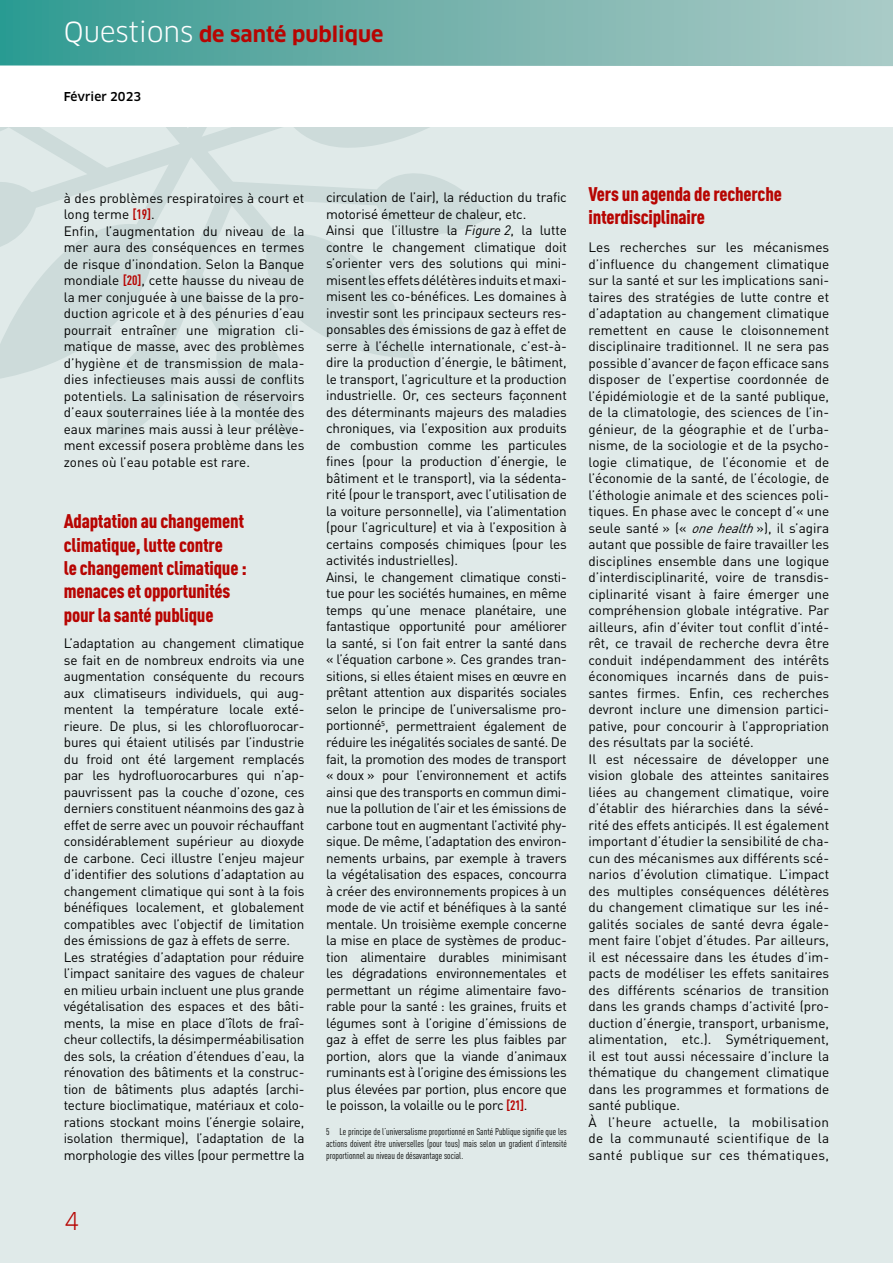
<style>
.page{position:relative;width:893px;height:1263px;background:#fff}
.page>*{position:absolute;margin:0;border:0;box-sizing:border-box;transform-origin:0 0}
.t1{font:24px "Clan OT";color:#b70502}
.t2{font:700 21px "Clan OT";color:#b70502}
.t3{font:900 condensed 19.5px/23.4px "DIN Pro";letter-spacing:-.01em;color:#b70502}
.t4{font:13.5px/16.5px "DIN Pro";letter-spacing:-.01em;color:#000}
.t5{font:500 12px "Clan OT";color:#000}
.t6{font:condensed 9.75px/11.7px "DIN Pro";color:#000;text-align:justify}
.s1{font-weight:400;font-size:27px;color:#fff}
.s2{font-weight:700;font-stretch:condensed;color:#b70502}
.s3{font-style:italic}
</style>
<div class="page">
<svg style="left:0;top:0;width:893px;height:66px;background:#72b2ac"></svg>
<div style="left:0;top:128px;width:893px;height:1135px;background:#e0eae9"></div>
<svg style="left:0;top:128px;width:490px;height:317px"></svg>
<h2 class="t2" style="left:64px;top:22px;width:321px"><span class="s1">Questions</span> de santé publique</h2>
<p class="t5" style="left:64px;top:90px;width:79px">Février 2023</p>
<p class="t4" style="left:64px;top:188px;width:242px">à des problèmes respiratoires à court et long terme <span class="s2">[19]</span>.<br>Enfin, l’augmentation du niveau de la mer aura des conséquences en termes de risque d’inondation. Selon la Banque mondiale <span class="s2">[20]</span>, cette hausse du niveau de la mer conjuguée à une baisse de la pro&shy;duction agricole et à des pénuries d’eau pourrait entraîner une migration cli&shy;matique de masse, avec des problèmes d’hygiène et de transmission de mala&shy;dies infectieuses mais aussi de conflits potentiels. La salinisation de réservoirs d’eaux souterraines liée à la montée des eaux marines mais aussi à leur prélève&shy;ment excessif posera problème dans les zones où l’eau potable est rare.</p>
<h3 class="t3" style="left:64px;top:509px;width:185px">Adaptation au changement climatique, lutte contre<br>le changement climatique : menaces et opportunités pour la santé publique</h3>
<p class="t4" style="left:64px;top:634px;width:242px">L’adaptation au changement climatique se fait en de nombreux endroits via une augmentation conséquente du recours aux climatiseurs individuels, qui aug&shy;mentent la température locale exté&shy;rieure. De plus, si les chlorofluorocar&shy;bures qui étaient utilisés par l’industrie du froid ont été largement remplacés par les hydrofluorocarbures qui n’ap&shy;pauvrissent pas la couche d’ozone, ces derniers constituent néanmoins des gaz à effet de serre avec un pouvoir réchauffant considérablement supérieur au dioxyde de carbone. Ceci illustre l’enjeu majeur d’identifier des solutions d’adaptation au changement climatique qui sont à la fois bénéfiques localement, et globalement compatibles avec l’objectif de limitation des émissions de gaz à effets de serre.<br>Les stratégies d’adaptation pour réduire l’impact sanitaire des vagues de chaleur en milieu urbain incluent une plus grande végétalisation des espaces et des bâti&shy;ments, la mise en place d’îlots de fraî&shy;cheur collectifs, la désimperméabilisation des sols, la création d’étendues d’eau, la rénovation des bâtiments et la construc&shy;tion de bâtiments plus adaptés (archi&shy;tecture bioclimatique, matériaux et colo&shy;rations stockant moins l’énergie solaire, isolation thermique), l’adaptation de la morphologie des villes (pour permettre la</p>
<h1 class="t1" style="left:64px;top:1206px;width:17px">4</h1>
<p class="t4" style="left:326px;top:188px;width:242px">circulation de l’air), la réduction du trafic motorisé émetteur de chaleur, etc.<br>Ainsi que l’illustre la <span class="s3">Figure 2</span>, la lutte contre le changement climatique doit s’orienter vers des solutions qui mini&shy;misent les effets délétères induits et maxi&shy;misent les co-bénéfices. Les domaines à investir sont les principaux secteurs res&shy;ponsables des émissions de gaz à effet de serre à l’échelle internationale, c’est-à&shy;dire la production d’énergie, le bâtiment, le transport, l’agriculture et la production industrielle. Or, ces secteurs façonnent des déterminants majeurs des maladies chroniques, via l’exposition aux produits de combustion comme les particules fines (pour la production d’énergie, le bâtiment et le transport), via la sédenta&shy;rité (pour le transport, avec l’utilisation de la voiture personnelle), via l’alimentation (pour l’agriculture) et via à l’exposition à certains composés chimiques (pour les activités industrielles).<br>Ainsi, le changement climatique consti&shy;tue pour les sociétés humaines, en même temps qu’une menace planétaire, une fantastique opportunité pour améliorer la santé, si l’on fait entrer la santé dans « l’équation carbone ». Ces grandes tran&shy;sitions, si elles étaient mises en œuvre en prêtant attention aux disparités sociales selon le principe de l’universalisme pro&shy;portionné<sup>5</sup>, permettraient également de réduire les inégalités sociales de santé. De fait, la promotion des modes de transport « doux » pour l’environnement et actifs ainsi que des transports en commun dimi&shy;nue la pollution de l’air et les émissions de carbone tout en augmentant l’activité phy&shy;sique. De même, l’adaptation des environ&shy;nements urbains, par exemple à travers la végétalisation des espaces, concourra à créer des environnements propices à un mode de vie actif et bénéfiques à la santé mentale. Un troisième exemple concerne la mise en place de systèmes de produc&shy;tion alimentaire durables minimisant les dégradations environnementales et permettant un régime alimentaire favo&shy;rable pour la santé : les graines, fruits et légumes sont à l’origine d’émissions de gaz à effet de serre les plus faibles par portion, alors que la viande d’animaux ruminants est à l’origine des émissions les plus élevées par portion, plus encore que le poisson, la volaille ou le porc <span class="s2">[21]</span>.</p>
<p class="t6" style="left:326px;top:1126px;width:242px">5 Le principe de l’universalisme proportionné en Santé Publique signifie que les actions doivent être universelles (pour tous) mais selon un gradient d’intensité proportionnel au niveau de désavantage social.</p>
<h3 class="t3" style="left:588px;top:182px;width:195px">Vers un agenda de recherche interdisciplinaire</h3>
<p class="t4" style="left:588px;top:238px;width:242px">Les recherches sur les mécanismes d’influence du changement climatique sur la santé et sur les implications sani&shy;taires des stratégies de lutte contre et d’adaptation au changement climatique remettent en cause le cloisonnement disciplinaire traditionnel. Il ne sera pas possible d’avancer de façon efficace sans disposer de l’expertise coordonnée de l’épidémiologie et de la santé publique, de la climatologie, des sciences de l’in&shy;génieur, de la géographie et de l’urba&shy;nisme, de la sociologie et de la psycho&shy;logie climatique, de l’économie et de l’économie de la santé, de l’écologie, de l’éthologie animale et des sciences poli&shy;tiques. En phase avec le concept d’« une seule santé » (« <span class="s3">one health</span>»), il s’agira autant que possible de faire travailler les disciplines ensemble dans une logique d’interdisciplinarité, voire de transdis&shy;ciplinarité visant à faire émerger une compréhension globale intégrative. Par ailleurs, afin d’éviter tout conflit d’inté&shy;rêt, ce travail de recherche devra être conduit indépendamment des intérêts économiques incarnés dans de puis&shy;santes firmes. Enfin, ces recherches devront inclure une dimension partici&shy;pative, pour concourir à l’appropriation des résultats par la société.<br>Il est nécessaire de développer une vision globale des atteintes sanitaires liées au changement climatique, voire d’établir des hiérarchies dans la sévé&shy;rité des effets anticipés. Il est également important d’étudier la sensibilité de cha&shy;cun des mécanismes aux différents scé&shy;narios d’évolution climatique. L’impact des multiples conséquences délétères du changement climatique sur les iné&shy;galités sociales de santé devra égale&shy;ment faire l’objet d’études. Par ailleurs, il est nécessaire dans les études d’im&shy;pacts de modéliser les effets sanitaires des différents scénarios de transition dans les grands champs d’activité (pro&shy;duction d’énergie, transport, urbanisme, alimentation, etc.). Symétriquement, il est tout aussi nécessaire d’inclure la thématique du changement climatique dans les programmes et formations de santé publique.<br>À l’heure actuelle, la mobilisation de la communauté scientifique de la santé publique sur ces thématiques,</p>
</div>
